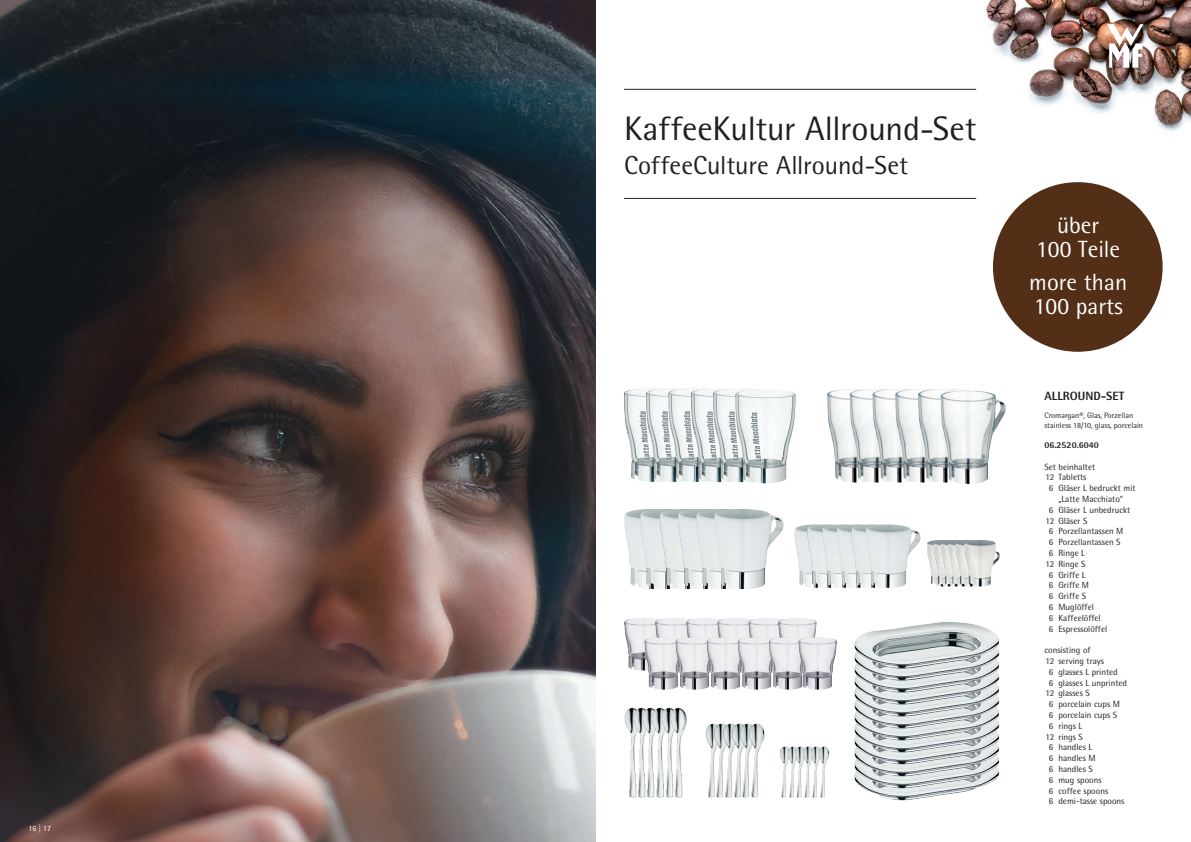
<style>
.page{position:relative;width:1191px;height:842px;background:#fff}
.page>*{position:absolute;margin:0;border:0;box-sizing:border-box;transform-origin:0 0}
.t1{font:34px "WMF Rotis";letter-spacing:-.005em;color:#231f20}
.t2{font:26px "WMF Rotis";color:#231f20}
.t3{font:23.5px/24px "WMF Rotis";color:#fff;text-align:center}
.t4{font:700 12px "WMF Rotis";color:#231f20}
.t5{font:9px "WMF Rotis";color:#231f20}
.t6{font:700 9px "WMF Rotis";color:#231f20}
.t7{font:8px/9.6px "WMF Rotis";color:#231f20}
.t8{font:8px "WMF Rotis";color:#fff}
</style>
<div class="page">
<img style="left:624px;top:618px;width:31px;height:52px">
<img style="left:655px;top:618px;width:31px;height:19px">
<img style="left:686px;top:618px;width:31px;height:19px">
<img style="left:717px;top:618px;width:31px;height:19px">
<img style="left:748px;top:618px;width:30px;height:19px">
<img style="left:778px;top:618px;width:38px;height:19px">
<img style="left:644px;top:637px;width:31px;height:53px">
<img style="left:675px;top:637px;width:31px;height:53px">
<img style="left:706px;top:637px;width:32px;height:53px">
<img style="left:738px;top:637px;width:31px;height:53px">
<img style="left:769px;top:637px;width:29px;height:53px">
<img style="left:798px;top:637px;width:39px;height:53px">
<img style="left:624px;top:509px;width:16px;height:79px">
<img style="left:640px;top:509px;width:19px;height:80px">
<img style="left:659px;top:509px;width:19px;height:80px">
<img style="left:678px;top:509px;width:18px;height:80px">
<img style="left:696px;top:509px;width:18px;height:80px">
<img style="left:714px;top:509px;width:70px;height:80px">
<img style="left:927px;top:540px;width:6px;height:45px">
<img style="left:933px;top:540px;width:8px;height:46px">
<img style="left:941px;top:540px;width:7px;height:46px">
<img style="left:948px;top:540px;width:7px;height:46px">
<img style="left:955px;top:540px;width:9px;height:46px">
<img style="left:964px;top:540px;width:36px;height:46px">
<img style="left:794px;top:525px;width:13px;height:62px">
<img style="left:807px;top:524px;width:15px;height:64px">
<img style="left:822px;top:524px;width:14px;height:64px">
<img style="left:836px;top:524px;width:15px;height:64px">
<img style="left:851px;top:524px;width:14px;height:64px">
<img style="left:865px;top:524px;width:55px;height:64px">
<img style="left:984px;top:0;width:207px;height:132px">
<img style="left:780px;top:746px;width:7px;height:51px">
<img style="left:787px;top:746px;width:8px;height:51px">
<img style="left:795px;top:746px;width:7px;height:51px">
<img style="left:802px;top:746px;width:8px;height:51px">
<img style="left:810px;top:746px;width:8px;height:51px">
<img style="left:818px;top:746px;width:12px;height:51px">
<img style="left:705px;top:723px;width:8px;height:74px">
<img style="left:713px;top:723px;width:52px;height:74px">
<img style="left:721px;top:723px;width:36px;height:74px">
<img style="left:624px;top:708px;width:6px;height:89px">
<img style="left:630px;top:707px;width:10px;height:90px">
<img style="left:640px;top:707px;width:9px;height:90px">
<img style="left:649px;top:707px;width:9px;height:90px">
<img style="left:658px;top:707px;width:10px;height:90px">
<img style="left:668px;top:707px;width:19px;height:90px">
<img style="left:863px;top:788px;width:112px;height:12px">
<img style="left:854px;top:776px;width:144px;height:12px">
<img style="left:854px;top:764px;width:145px;height:12px">
<img style="left:854px;top:622px;width:145px;height:142px">
<img style="left:827px;top:389px;width:23px;height:93px">
<img style="left:850px;top:389px;width:22px;height:93px">
<img style="left:872px;top:389px;width:23px;height:93px">
<img style="left:895px;top:389px;width:23px;height:93px">
<img style="left:918px;top:389px;width:41px;height:93px">
<img style="left:940px;top:390px;width:66px;height:94px">
<img style="left:624px;top:389px;width:22px;height:92px">
<img style="left:646px;top:388px;width:22px;height:94px">
<img style="left:668px;top:388px;width:33px;height:94px">
<img style="left:690px;top:389px;width:23px;height:93px">
<img style="left:713px;top:389px;width:48px;height:93px">
<img style="left:735px;top:390px;width:60px;height:93px">
<hr style="left:624px;top:198px;width:352px;height:1px;background:#231f20">
<hr style="left:624px;top:89px;width:352px;height:1px;background:#231f20">
<div style="left:993px;top:182px;width:169px;height:170px;background:#532f18;border-radius:50%"></div>
<img style="left:0;top:0;width:595px;height:842px">
<svg style="left:1106px;top:24px;width:37px;height:44px"></svg>
<p class="t8" style="left:28px;top:824px;width:24px">16 | 17</p>
<h1 class="t1" style="left:624px;top:108px;width:354px">KaffeeKultur Allround-Set</h1>
<h2 class="t2" style="left:624px;top:150px;width:285px">CoffeeCulture Allround-Set</h2>
<h3 class="t3" style="left:1036px;top:213px;width:85px">über<br>100 Teile</h3>
<h3 class="t3" style="left:1029px;top:270px;width:99px;text-align:left">more than<br>100 parts</h3>
<h3 class="t4" style="left:1044px;top:388px;width:81px">ALLROUND-SET</h3>
<p class="t7" style="left:1044px;top:410px;width:100px">Cromargan®, Glas, Porzellan stainless 18/10, glass, porcelain</p>
<p class="t6" style="left:1044px;top:439px;width:56px">06.2520.6040</p>
<p class="t5" style="left:1044px;top:461px;width:52px">Set beinhaltet</p>
<p class="t5" style="left:1045px;top:472px;width:42px">12 Tabletts</p>
<p class="t5" style="left:1049px;top:483px;width:88px">6 Gläser L bedruckt mit</p>
<p class="t5" style="left:1058px;top:494px;width:66px">„Latte Macchiato“</p>
<p class="t5" style="left:1049px;top:504px;width:83px">6 Gläser L unbedruckt</p>
<p class="t5" style="left:1045px;top:515px;width:43px">12 Gläser S</p>
<p class="t5" style="left:1049px;top:526px;width:76px">6 Porzellantassen M</p>
<p class="t5" style="left:1049px;top:537px;width:73px">6 Porzellantassen S</p>
<p class="t5" style="left:1049px;top:548px;width:37px">6 Ringe L</p>
<p class="t5" style="left:1045px;top:558px;width:42px">12 Ringe S</p>
<p class="t5" style="left:1049px;top:569px;width:38px">6 Griffe L</p>
<p class="t5" style="left:1049px;top:580px;width:42px">6 Griffe M</p>
<p class="t5" style="left:1049px;top:591px;width:39px">6 Griffe S</p>
<p class="t5" style="left:1049px;top:602px;width:46px">6 Muglöffel</p>
<p class="t5" style="left:1049px;top:612px;width:53px">6 Kaffeelöffel</p>
<p class="t5" style="left:1049px;top:623px;width:60px">6 Espressolöffel</p>
<p class="t5" style="left:1044px;top:645px;width:48px">consisting of</p>
<p class="t5" style="left:1045px;top:656px;width:60px">12 serving trays</p>
<p class="t5" style="left:1049px;top:666px;width:70px">6 glasses L printed</p>
<p class="t5" style="left:1049px;top:677px;width:80px">6 glasses L unprinted</p>
<p class="t5" style="left:1045px;top:688px;width:46px">12 glasses S</p>
<p class="t5" style="left:1049px;top:699px;width:73px">6 porcelain cups M</p>
<p class="t5" style="left:1049px;top:710px;width:70px">6 porcelain cups S</p>
<p class="t5" style="left:1049px;top:720px;width:35px">6 rings L</p>
<p class="t5" style="left:1045px;top:731px;width:39px">12 rings S</p>
<p class="t5" style="left:1049px;top:742px;width:45px">6 handles L</p>
<p class="t5" style="left:1049px;top:753px;width:48px">6 handles M</p>
<p class="t5" style="left:1049px;top:764px;width:45px">6 handles S</p>
<p class="t5" style="left:1049px;top:774px;width:54px">6 mug spoons</p>
<p class="t5" style="left:1049px;top:785px;width:61px">6 coffee spoons</p>
<p class="t5" style="left:1049px;top:796px;width:77px">6 demi-tasse spoons</p>
</div>
